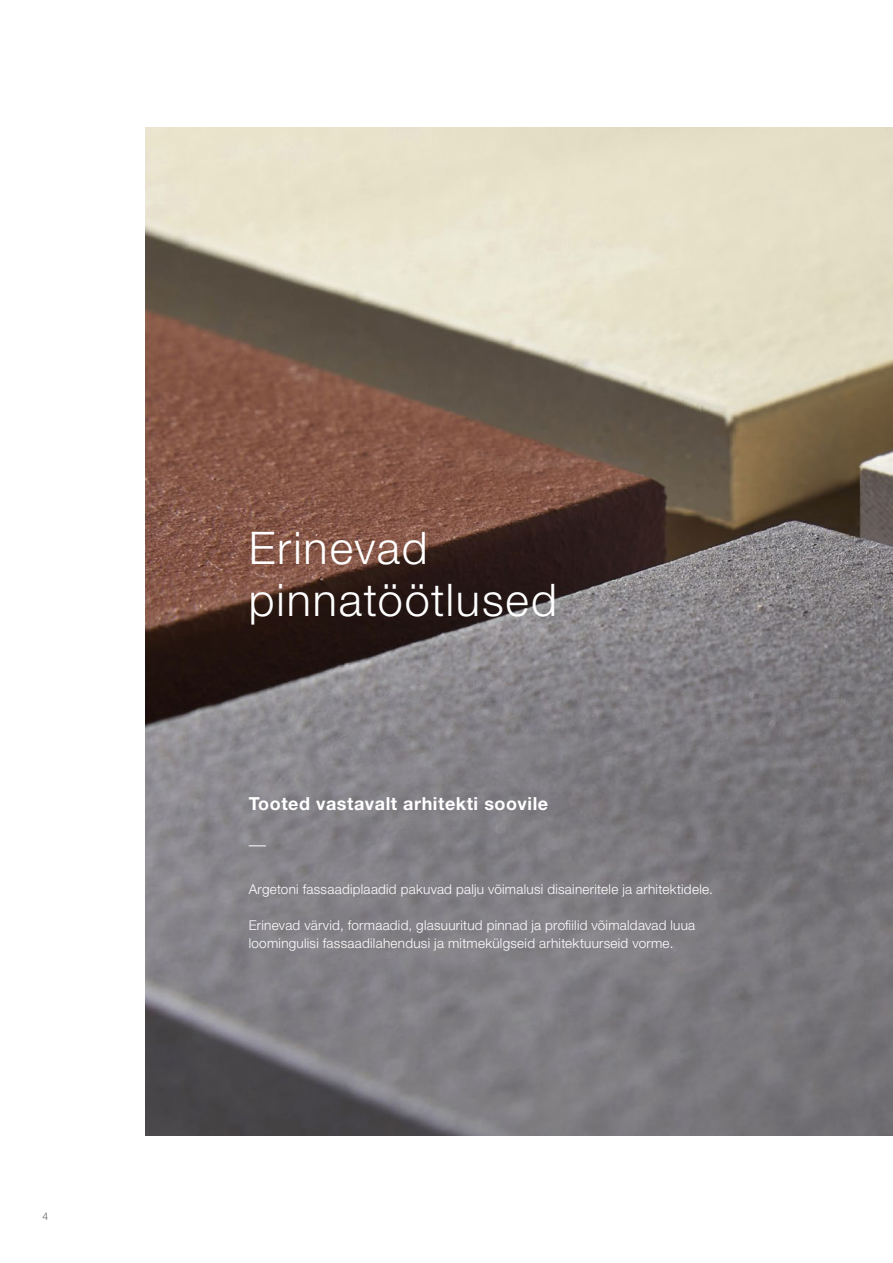
<style>
.page{position:relative;width:893px;height:1263px;background:#fff}
.page>*{position:absolute;margin:0;border:0;box-sizing:border-box;transform-origin:0 0}
.Infokasten_Head{font:300 45px "Helvetica Neue LT Std";letter-spacing:.04em;color:#fff}
.Kapitel_Head_E{font:700 18px "Helvetica Neue LT Std";letter-spacing:.03em;color:#fff}
.Mengentext_E{font:300 13.5px "Helvetica Neue LT Std";letter-spacing:.02em;color:#fff}
.t1{font:300 10.5px "Helvetica Neue LT Std";color:#636363}
</style>
<div class="page">
<img style="left:146px;top:128px;width:747px;height:1007px">
<svg style="left:249px;top:845px;width:17px;height:1px"></svg>
<p class="t1" style="left:43px;top:1210px;width:7px">4</p>
<p class="Infokasten_Head" style="left:249px;top:520px;width:180px">Erinevad</p>
<p class="Infokasten_Head" style="left:249px;top:573px;width:310px">pinnatöötlused</p>
<p class="Kapitel_Head_E" style="left:249px;top:792px;width:301px">Tooted vastavalt arhitekti soovile</p>
<p class="Mengentext_E" style="left:249px;top:881px;width:466px">Argetoni fassaadiplaadid pakuvad palju võimalusi disaineritele ja arhitektidele.</p>
<p class="Mengentext_E" style="left:249px;top:917px;width:448px">Erinevad värvid, formaadid, glasuuritud pinnad ja profiilid võimaldavad luua</p>
<p class="Mengentext_E" style="left:249px;top:935px;width:426px">loomingulisi fassaadilahendusi ja mitmekülgseid arhitektuurseid vorme.</p>
</div>
